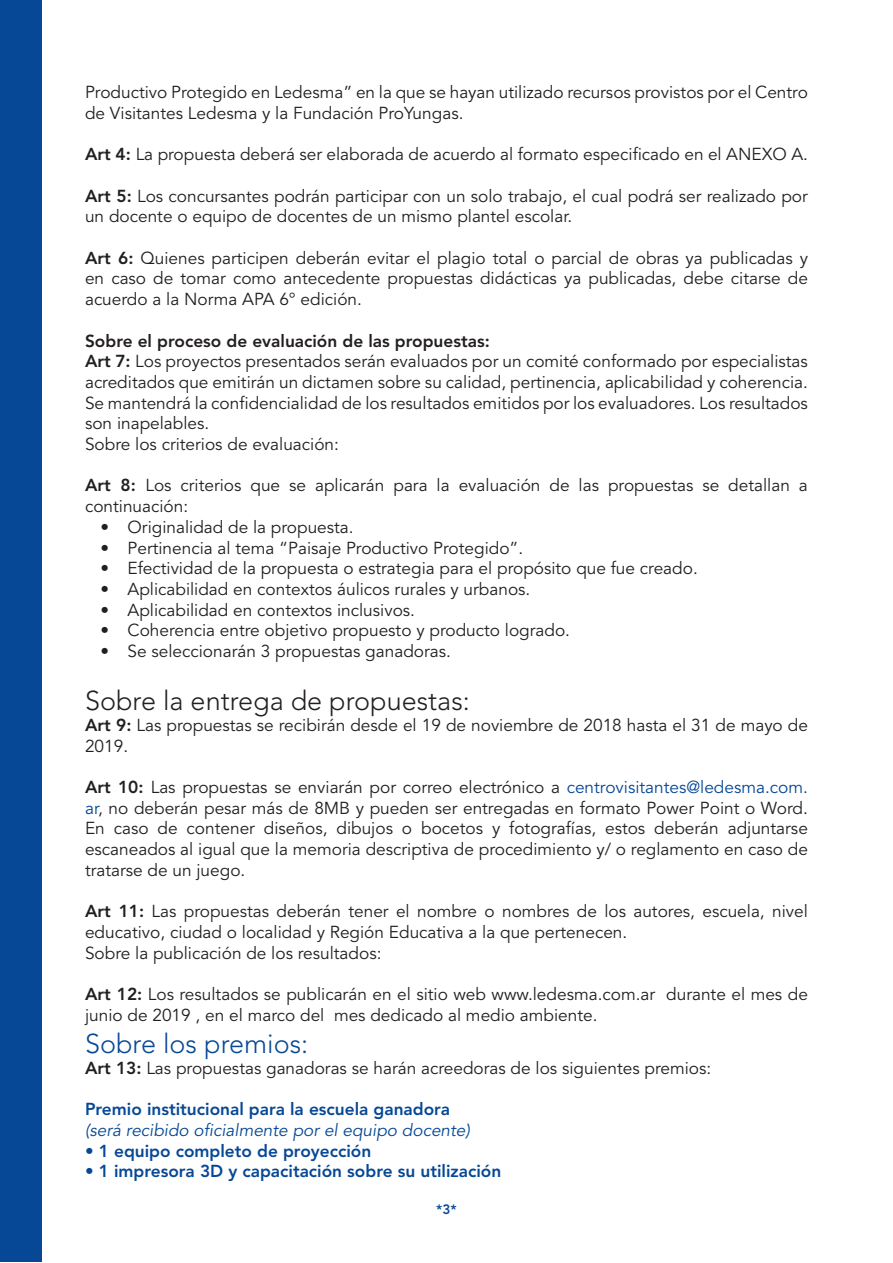
<style>
.page{position:relative;width:893px;height:1263px;background:#fff}
.page>*{position:absolute;margin:0;border:0;box-sizing:border-box;transform-origin:0 0}
.t1{font:300 27px "Avenir LT Std";color:#231f20}
.t2{font:300 27px "Avenir LT Std";color:#074896}
.t3{font:17.25px/20.7px "Avenir LT Std";color:#231f20}
.t4{font:800 17.25px "Avenir LT Std";color:#074896}
.t5{font:italic 17.25px "Avenir LT Std";color:#074896}
.t6{font:800 17.25px "Avenir LT Std";color:#231f20}
.t7{font:800 13.5px "Avenir LT Std";color:#074896}
.s1{font-weight:800}
.s2{color:#074896}
</style>
<div class="page">
<div style="left:1px;top:1px;width:41px;height:1261px;background:#074896"></div>
<p class="t3" style="left:85px;top:82px;width:724px">Productivo Protegido en Ledesma” en la que se hayan utilizado recursos provistos por el Centro de Visitantes Ledesma y la Fundación ProYungas.</p>
<p class="t3" style="left:85px;top:144px;width:724px"><span class="s1">Art 4:</span> La propuesta deberá ser elaborada de acuerdo al formato especificado en el ANEXO A.</p>
<p class="t3" style="left:85px;top:186px;width:724px"><span class="s1">Art 5:</span> Los concursantes podrán participar con un solo trabajo, el cual podrá ser realizado por un docente o equipo de docentes de un mismo plantel escolar.</p>
<p class="t3" style="left:85px;top:248px;width:724px;text-align:justify"><span class="s1">Art 6:</span> Quienes participen deberán evitar el plagio total o parcial de obras ya publicadas y en caso de tomar como antecedente propuestas didácticas ya publicadas, debe citarse de acuerdo a la Norma APA 6° edición.</p>
<p class="t6" style="left:85px;top:330px;width:406px">Sobre el proceso de evaluación de las propuestas:</p>
<p class="t3" style="left:85px;top:351px;width:724px;text-align:justify"><span class="s1">Art 7:</span> Los proyectos presentados serán evaluados por un comité conformado por especialistas acreditados que emitirán un dictamen sobre su calidad, pertinencia, aplicabilidad y coherencia.<br>Se mantendrá la confidencialidad de los resultados emitidos por los evaluadores. Los resultados son inapelables.</p>
<p class="t3" style="left:85px;top:434px;width:255px">Sobre los criterios de evaluación:</p>
<p class="t3" style="left:85px;top:476px;width:724px"><span class="s1">Art 8:</span> Los criterios que se aplicarán para la evaluación de las propuestas se detallan a continuación:</p>
<p class="t3" style="left:101px;top:517px;width:255px">• Originalidad de la propuesta.</p>
<p class="t3" style="left:101px;top:538px;width:424px">• Pertinencia al tema “Paisaje Productivo Protegido”.</p>
<p class="t3" style="left:101px;top:558px;width:599px">• Efectividad de la propuesta o estrategia para el propósito que fue creado.</p>
<p class="t3" style="left:101px;top:579px;width:431px">• Aplicabilidad en contextos áulicos rurales y urbanos.</p>
<p class="t3" style="left:101px;top:600px;width:316px">• Aplicabilidad en contextos inclusivos.</p>
<p class="t3" style="left:101px;top:620px;width:471px">• Coherencia entre objetivo propuesto y producto logrado.</p>
<p class="t3" style="left:101px;top:641px;width:352px">• Se seleccionarán 3 propuestas ganadoras.</p>
<p class="t1" style="left:85px;top:685px;width:386px">Sobre la entrega de propuestas:</p>
<p class="t3" style="left:85px;top:715px;width:724px"><span class="s1">Art 9:</span> Las propuestas se recibirán desde el 19 de noviembre de 2018 hasta el 31 de mayo de<br>2019.</p>
<p class="t3" style="left:85px;top:777px;width:724px;text-align:justify"><span class="s1">Art 10:</span> Las propuestas se enviarán por correo electrónico a <span class="s2">centrovisitantes@ledesma.com. ar</span>, no deberán pesar más de 8MB y pueden ser entregadas en formato Power Point o Word.<br>En caso de contener diseños, dibujos o bocetos y fotografías, estos deberán adjuntarse escaneados al igual que la memoria descriptiva de procedimiento y/ o reglamento en caso de tratarse de un juego.</p>
<p class="t3" style="left:85px;top:901px;width:724px"><span class="s1">Art 11:</span> Las propuestas deberán tener el nombre o nombres de los autores, escuela, nivel educativo, ciudad o localidad y Región Educativa a la que pertenecen.</p>
<p class="t3" style="left:85px;top:943px;width:298px">Sobre la publicación de los resultados:</p>
<p class="t3" style="left:85px;top:984px;width:724px"><span class="s1">Art 12:</span> Los resultados se publicarán en el sitio web www.ledesma.com.ar durante el mes de junio de 2019 , en el marco del mes dedicado al medio ambiente.</p>
<p class="t2" style="left:85px;top:1028px;width:225px">Sobre los premios:</p>
<p class="t3" style="left:85px;top:1058px;width:628px"><span class="s1">Art 13:</span> Las propuestas ganadoras se harán acreedoras de los siguientes premios:</p>
<p class="t4" style="left:85px;top:1099px;width:367px">Premio institucional para la escuela ganadora</p>
<p class="t5" style="left:85px;top:1120px;width:386px">(será recibido oficialmente por el equipo docente)</p>
<p class="t4" style="left:85px;top:1140px;width:288px">• 1 equipo completo de proyección</p>
<p class="t4" style="left:85px;top:1161px;width:418px">• 1 impresora 3D y capacitación sobre su utilización</p>
<p class="t7" style="left:436px;top:1202px;width:22px">*3*</p>
</div>
